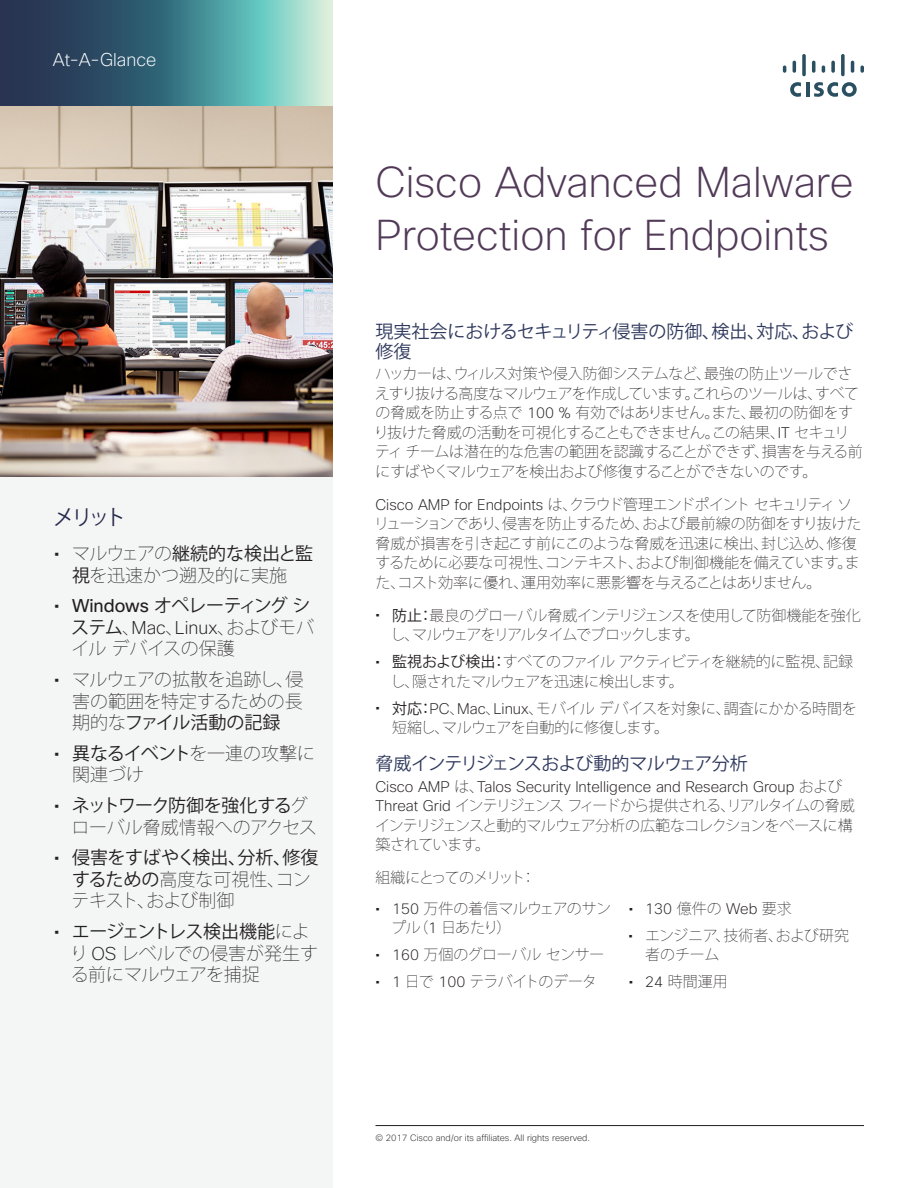
<style>
.page{position:relative;width:918px;height:1188px;background:#fff}
.page>*{position:absolute;margin:0;border:0;box-sizing:border-box;transform-origin:0 0}
.Head_4{font:200 42px/52.5px "Cisco Sans";color:#513a58}
.side_bar_head{font:21px "Koz Go Pro";color:#26294a}
.t1{font:200 18px/21.6px "Koz Go Pro";color:#231f20}
.t2{font:18px/21.6px "Koz Go Pro";letter-spacing:-.005em;color:#231f20}
.Subhead_1{font:18px/19.5px "Koz Go Pro";color:#2e385c}
.Subhead_1-2{font:18px "Koz Go Pro";letter-spacing:-.035em;color:#2e385c}
.Diagram_title{font:200 18px "Cisco Sans";color:#fff}
.Body_1{font:200 15px/19.5px "Koz Go Pro";letter-spacing:-.03em;color:#231f20}
.Body_1-2{font:200 15px/19.5px "Koz Go Pro";letter-spacing:-.06em;color:#231f20}
.Body_1-3{font:200 15px/19.5px "Koz Go Pro";letter-spacing:-.05em;color:#231f20}
.Body_1-4{font:200 15px "Koz Go Pro";letter-spacing:-.01em;color:#231f20}
.Body_1-5{font:200 15px "Koz Go Pro";letter-spacing:-.095em;color:#231f20}
.t3{font:200 15px "Cisco Sans";color:#231f20}
.t4{font:200 9px "Cisco Sans";color:#231f20}
.s1{font-family:"Cisco Sans";font-weight:400}
.s2{font-weight:400}
.s3{font-family:"Cisco Sans"}
.s4{font-weight:200}
.s5{font-family:"Koz Go Pro"}
</style>
<div class="page">
<div style="left:0;top:106px;width:333px;height:1082px;background:#f4f5f5"></div>
<svg style="left:0;top:0;width:333px;height:106px;background:#4e7f8a"></svg>
<hr style="left:806px;top:82px;width:3px;height:15px;background:#294f61">
<svg style="left:790px;top:82px;width:11px;height:15px"></svg>
<svg style="left:814px;top:82px;width:43px;height:15px"></svg>
<svg style="left:783px;top:66px;width:3px;height:7px"></svg>
<svg style="left:793px;top:61px;width:3px;height:12px"></svg>
<svg style="left:802px;top:54px;width:4px;height:22px"></svg>
<svg style="left:812px;top:61px;width:3px;height:12px"></svg>
<svg style="left:822px;top:66px;width:3px;height:7px"></svg>
<svg style="left:831px;top:61px;width:4px;height:12px"></svg>
<svg style="left:841px;top:54px;width:4px;height:22px"></svg>
<svg style="left:851px;top:61px;width:3px;height:12px"></svg>
<svg style="left:860px;top:66px;width:4px;height:7px"></svg>
<img style="left:0;top:106px;width:333px;height:371px">
<hr style="left:376px;top:1125px;width:488px;height:1px;background:#231f20">
<p class="Diagram_title" style="left:53px;top:48px;width:105px">At-A-Glance</p>
<p class="side_bar_head" style="left:53px;top:504px;width:74px">メリット</p>
<p class="t1" style="left:54px;top:543px;width:261px;text-align:center"><span class="s1">•</span> マルウェアの<span class="s2">継続的な検出と監視</span>を迅速かつ遡及的に実施</p>
<p class="t1" style="left:71px;top:595px;width:244px;text-indent:-17px"><span class="s1">• Windows</span> <span class="s2">オペレーティングシステム</span>、<span class="s3">Mac</span>、<span class="s3">Linux</span>、およびモバイルデバイスの保護</p>
<p class="t1" style="left:72px;top:669px;width:233px;text-align:justify;text-indent:-18px"><span class="s1">•</span> マルウェアの拡散を追跡し、侵害の範囲を特定するための長期的な<span class="s2">ファイル活動の記録</span></p>
<p class="t1" style="left:72px;top:742px;width:245px;text-indent:-18px"><span class="s1">•</span> <span class="s2">異なるイベント</span>を一連の攻撃に関連づけ</p>
<p class="t1" style="left:72px;top:795px;width:247px;text-indent:-18px"><span class="s1">•</span> <span class="s2">ネットワーク防御を強化する</span>グローバル脅威情報へのアクセス</p>
<p class="t2" style="left:72px;top:847px;width:248px;text-indent:-18px"><span class="s3">•</span> 侵害をすばやく検出、分析、修復するための<span class="s4">高度な可視性、コンテキスト、および制御</span></p>
<p class="t1" style="left:70px;top:921px;width:250px;text-indent:-16px"><span class="s1">•</span> <span class="s2">エージェントレス検出機能</span>により <span class="s3">OS</span> レベルでの侵害が発生する前にマルウェアを捕捉</p>
<p class="Head_4" style="left:376px;top:156px;width:480px">Cisco Advanced Malware<br>Protection for Endpoints</p>
<p class="Subhead_1" style="left:376px;top:322px;width:480px">現実社会におけるセキュリティ侵害の防御、検出、対応、および修復</p>
<p class="Body_1" style="left:374px;top:364px;width:490px">ハッカーは、ウィルス対策や侵入防御システムなど、最強の防止ツールでさえすり抜ける高度なマルウェアを作成しています。これらのツールは、すべての脅威を防止する点で <span class="s3">100 %</span> 有効ではありません。また、最初の防御をすり抜けた脅威の活動を可視化することもできません。この結果、<span class="s3">IT</span> セキュリティチームは潜在的な危害の範囲を認識することができず、損害を与える前にすばやくマルウェアを検出および修復することができないのです。</p>
<p class="Body_1" style="left:374px;top:494px;width:489px"><span class="s3">Cisco AMP for Endpoints</span> は、クラウド管理エンドポイントセキュリティソリューションであり、侵害を防止するため、および最前線の防御をすり抜けた脅威が損害を引き起こす前にこのような脅威を迅速に検出、封じ込め、修復するために必要な可視性、コンテキスト、および制御機能を備えています。また、コスト効率に優れ、運用効率に悪影響を与えることはありません。</p>
<p class="Body_1-3" style="left:391px;top:605px;width:472px;text-indent:-15px"><span class="s1">•</span> <span class="s2">防止：</span>最良のグローバル脅威インテリジェンスを使用して防御機能を強化し、マルウェアをリアルタイムでブロックします。</p>
<p class="Body_1" style="left:391px;top:652px;width:464px;text-indent:-15px"><span class="s1">•</span> <span class="s2">監視および検出：</span>すべてのファイルアクティビティを継続的に監視、記録し、隠されたマルウェアを迅速に検出します。</p>
<p class="Body_1" style="left:392px;top:698px;width:466px;text-indent:-16px"><span class="s1">•</span> <span class="s2">対応：</span><span class="s3">PC</span>、<span class="s3">Mac</span>、<span class="s3">Linux</span>、モバイルデバイスを対象に、調査にかかる時間を短縮し、マルウェアを自動的に修復します。</p>
<p class="Subhead_1-2" style="left:376px;top:752px;width:374px">脅威インテリジェンスおよび動的マルウェア分析</p>
<p class="Body_1-2" style="left:375px;top:776px;width:481px"><span class="s3">Cisco AMP</span> は、<span class="s3">Talos Security Intelligence and Research Group</span> および<span class="s3">Threat Grid</span> インテリジェンスフィードから提供される、リアルタイムの脅威インテリジェンスと動的マルウェア分析の広範なコレクションをベースに構築されています。</p>
<p class="Body_1-5" style="left:376px;top:868px;width:162px">組織にとってのメリット：</p>
<p class="Body_1" style="left:391px;top:898px;width:221px;text-indent:-16px"><span class="s1">•</span> <span class="s3">150</span> 万件の着信マルウェアのサンプル（<span class="s3">1</span> 日あたり）</p>
<p class="Body_1-4" style="left:376px;top:945px;width:231px"><span class="s1">•</span> <span class="s3">160</span> 万個のグローバルセンサー</p>
<p class="Body_1-2" style="left:376px;top:972px;width:223px"><span class="s1">•</span> <span class="s3">1</span> 日で <span class="s3">100</span> テラバイトのデータ</p>
<p class="t3" style="left:629px;top:899px;width:165px"><span class="s2">•</span> 130 <span class="s5">億件の</span> Web <span class="s5">要求</span></p>
<p class="Body_1" style="left:645px;top:925px;width:206px;text-indent:-17px"><span class="s1">•</span> エンジニア、技術者、および研究者のチーム</p>
<p class="Body_1" style="left:629px;top:972px;width:100px"><span class="s1">•</span> <span class="s3">24</span> 時間運用</p>
<p class="t4" style="left:376px;top:1132px;width:216px">© 2017 Cisco and/or its affiliates. All rights reserved.</p>
</div>
